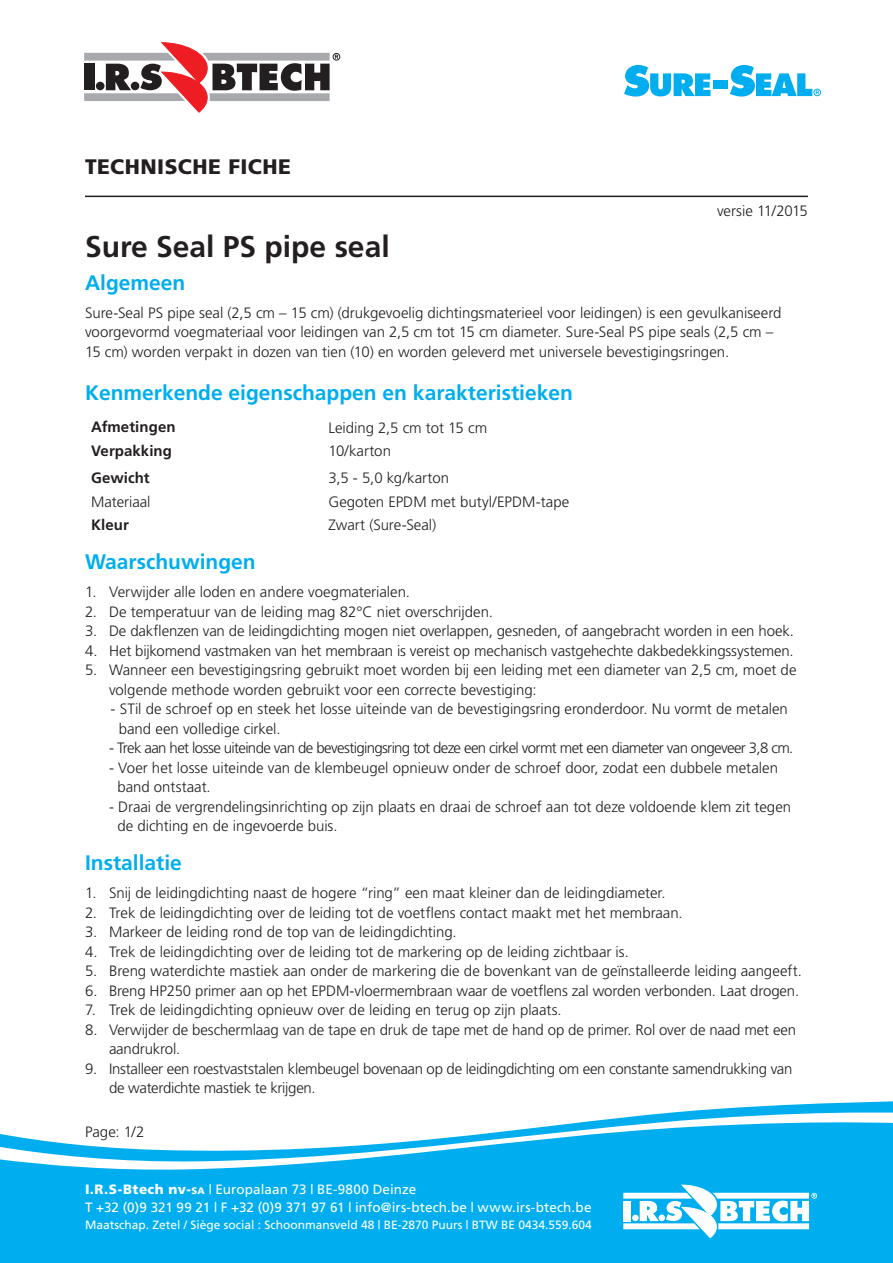
<style>
.page{position:relative;width:893px;height:1263px;background:#fff}
.page>*{position:absolute;margin:0;border:0;box-sizing:border-box;transform-origin:0 0}
.t1{font:700 30px "Frutiger";color:#231f20}
.t2{font:700 21px "Frutiger";color:#00aeef}
.t3{font:900 21px "Frutiger";letter-spacing:.02em;color:#231f20}
.t4{font:300 15px/19.5px "Frutiger";letter-spacing:-.005em;color:#231f20}
.t5{font:300 15px "Frutiger";letter-spacing:-.045em;color:#231f20}
.t6{font:700 15px "Frutiger";letter-spacing:.005em;color:#231f20}
.t7{font:13.5px/18px "Frutiger";letter-spacing:.005em;color:#fff}
.t8{font:12px "Frutiger";color:#fff}
.s1{font-weight:900}
.s2{font-weight:900;font-size:9.45px}
</style>
<div class="page">
<svg style="left:0;top:1101px;width:893px;height:162px;background:#14b4f0"></svg>
<svg style="left:0;top:1109px;width:893px;height:63px;fill:#00aeef"></svg>
<svg style="left:623px;top:1185px;width:194px;height:52px"></svg>
<svg style="left:624px;top:65px;width:86px;height:32px"></svg>
<div style="left:713px;top:80px;width:15px;height:9px;background:#00aeef"></div>
<svg style="left:730px;top:65px;width:91px;height:32px"></svg>
<hr style="left:85px;top:196px;width:723px;height:1px;background:#231f20">
<svg style="left:84px;top:43px;width:256px;height:69px"></svg>
<h2 class="t3" style="left:85px;top:154px;width:208px">TECHNISCHE FICHE</h2>
<p class="t4" style="left:717px;top:201px;width:92px">versie 11/2015</p>
<h1 class="t1" style="left:85px;top:229px;width:306px">Sure Seal PS pipe seal</h1>
<h2 class="t2" style="left:85px;top:270px;width:102px">Algemeen</h2>
<p class="t4" style="left:85px;top:303px;width:698px">Sure-Seal PS pipe seal (2,5 cm – 15 cm) (drukgevoelig dichtingsmaterieel voor leidingen) is een gevulkaniseerd voorgevormd voegmateriaal voor leidingen van 2,5 cm tot 15 cm diameter. Sure-Seal PS pipe seals (2,5 cm –<br>15 cm) worden verpakt in dozen van tien (10) en worden geleverd met universele bevestigingsringen.</p>
<h2 class="t2" style="left:85px;top:381px;width:489px">Kenmerkende eigenschappen en karakteristieken</h2>
<p class="t6" style="left:91px;top:418px;width:86px">Afmetingen</p>
<p class="t4" style="left:328px;top:418px;width:160px">Leiding 2,5 cm tot 15 cm</p>
<p class="t6" style="left:91px;top:442px;width:82px">Verpakking</p>
<p class="t4" style="left:328px;top:441px;width:64px">10/karton</p>
<p class="t6" style="left:91px;top:469px;width:60px">Gewicht</p>
<p class="t4" style="left:328px;top:468px;width:122px">3,5 - 5,0 kg/karton</p>
<p class="t4" style="left:91px;top:492px;width:61px">Materiaal</p>
<p class="t4" style="left:328px;top:492px;width:242px">Gegoten EPDM met butyl/EPDM-tape</p>
<p class="t6" style="left:91px;top:516px;width:39px">Kleur</p>
<p class="t4" style="left:328px;top:515px;width:109px">Zwart (Sure-Seal)</p>
<h2 class="t2" style="left:85px;top:550px;width:172px">Waarschuwingen</h2>
<p class="t4" style="left:85px;top:582px;width:326px">1. Verwijder alle loden en andere voegmaterialen.</p>
<p class="t4" style="left:85px;top:602px;width:409px">2. De temperatuur van de leiding mag 82°C niet overschrijden.</p>
<p class="t4" style="left:85px;top:621px;width:710px">3. De dakflenzen van de leidingdichting mogen niet overlappen, gesneden, of aangebracht worden in een hoek.</p>
<p class="t4" style="left:85px;top:641px;width:710px">4. Het bijkomend vastmaken van het membraan is vereist op mechanisch vastgehechte dakbedekkingssystemen.</p>
<p class="t4" style="left:109px;top:660px;width:689px;text-indent:-24px">5. Wanneer een bevestigingsring gebruikt moet worden bij een leiding met een diameter van 2,5 cm, moet de volgende methode worden gebruikt voor een correcte bevestiging:</p>
<p class="t4" style="left:119px;top:699px;width:671px;text-indent:-8px">- STil de schroef op en steek het losse uiteinde van de bevestigingsring eronderdoor. Nu vormt de metalen band een volledige cirkel.</p>
<p class="t5" style="left:109px;top:740px;width:686px">- Trek aan het losse uiteinde van de bevestigingsring tot deze een cirkel vormt met een diameter van ongeveer 3,8 cm.</p>
<p class="t4" style="left:117px;top:758px;width:662px;text-indent:-8px">- Voer het losse uiteinde van de klembeugel opnieuw onder de schroef door, zodat een dubbele metalen band ontstaat.</p>
<p class="t4" style="left:117px;top:797px;width:675px;text-indent:-8px">- Draai de vergrendelingsinrichting op zijn plaats en draai de schroef aan tot deze voldoende klem zit tegen de dichting en de ingevoerde buis.</p>
<h2 class="t2" style="left:85px;top:851px;width:98px">Installatie</h2>
<p class="t4" style="left:85px;top:883px;width:582px">1. Snij de leidingdichting naast de hogere “ring” een maat kleiner dan de leidingdiameter.</p>
<p class="t4" style="left:85px;top:903px;width:599px">2. Trek de leidingdichting over de leiding tot de voetflens contact maakt met het membraan.</p>
<p class="t4" style="left:85px;top:922px;width:373px">3. Markeer de leiding rond de top van de leidingdichting.</p>
<p class="t4" style="left:85px;top:942px;width:545px">4. Trek de leidingdichting over de leiding tot de markering op de leiding zichtbaar is.</p>
<p class="t4" style="left:85px;top:961px;width:718px">5. Breng waterdichte mastiek aan onder de markering die de bovenkant van de geïnstalleerde leiding aangeeft.</p>
<p class="t4" style="left:85px;top:981px;width:716px">6. Breng HP250 primer aan op het EPDM-vloermembraan waar de voetflens zal worden verbonden. Laat drogen.</p>
<p class="t4" style="left:85px;top:1000px;width:478px">7. Trek de leidingdichting opnieuw over de leiding en terug op zijn plaats.</p>
<p class="t4" style="left:109px;top:1020px;width:689px;text-indent:-24px">8. Verwijder de beschermlaag van de tape en druk de tape met de hand op de primer. Rol over de naad met een aandrukrol.</p>
<p class="t4" style="left:109px;top:1059px;width:685px;text-indent:-24px">9. Installeer een roestvaststalen klembeugel bovenaan op de leidingdichting om een constante samendrukking van de waterdichte mastiek te krijgen.</p>
<p class="t4" style="left:85px;top:1121px;width:61px">Page: 1/2</p>
<p class="t7" style="left:85px;top:1181px;width:508px"><span class="s1">I.R.S-Btech nv-</span><span class="s2">sa</span> | Europalaan 73 | BE-9800 Deinze<br>T +32 (0)9 321 99 21 | F +32 (0)9 371 97 61 | info@irs-btech.be | www.irs-btech.be</p>
<p class="t8" style="left:85px;top:1218px;width:508px">Maatschap. Zetel / Siège social : Schoonmansveld 48 | BE-2870 Puurs | BTW BE 0434.559.604</p>
</div>
